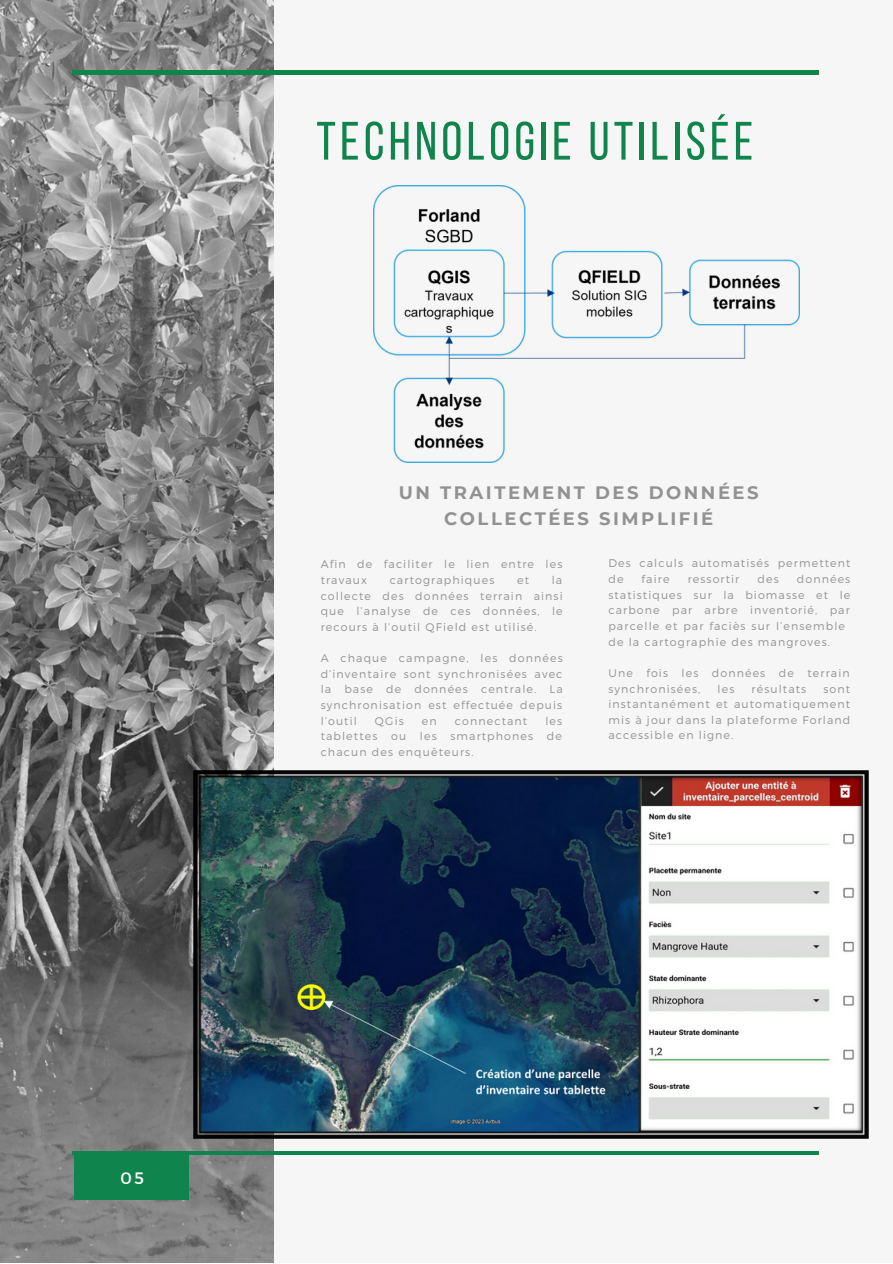
<style>
.page{position:relative;width:893px;height:1264px;background:#fff}
.page>*{position:absolute;margin:0;border:0;box-sizing:border-box;transform-origin:0 0}
.t1{font:53.85px "Bebas Neue";letter-spacing:.08em;color:#0f844c}
.t2{font:700 18px/25.8px "Montserrat";letter-spacing:.14em;color:#929292;text-align:center}
.t3{font:16.5px "Montserrat";color:#fff}
.t4{font:300 11.1px/15.6px "Montserrat";letter-spacing:.1em;color:#929292}
</style>
<div class="page">
<div style="left:0;top:0;width:892px;height:1262px;background:#f6f6f6"></div>
<img style="left:0;top:0;width:273px;height:1262px">
<hr style="left:72px;top:71px;width:747px;height:3px;background:#0f844c">
<div style="left:74px;top:1153px;width:115px;height:46px;background:#0f844c"></div>
<hr style="left:72px;top:1151px;width:747px;height:3px;background:#0f844c">
<img style="left:193px;top:771px;width:675px;height:367px">
<img style="left:373px;top:186px;width:426px;height:276px">
<h3 class="t3" style="left:121px;top:1167px;width:25px">05</h3>
<h1 class="t1" style="left:316px;top:119px;width:438px">TECHNOLOGIE UTILISÉE</h1>
<h2 class="t2" style="left:399px;top:480px;width:361px">UN TRAITEMENT DES DONNÉES<br>COLLECTÉES SIMPLIFIÉ</h2>
<p class="t4" style="left:320px;top:556px;width:243px">Afin de faciliter le lien entre les travaux</p>
<p class="t4" style="left:320px;top:571px;width:243px;text-align:justify;text-indent:231px">la collecte des données terrain ainsi que l’analyse de ces données, le recours à l’outil QField est utilisé.</p>
<p class="t4" style="left:320px;top:650px;width:243px;text-align:justify">A chaque campagne, les données d’inventaire sont synchronisées avec la base de données centrale. La synchronisation est effectuée depuis l’outil</p>
<p class="t4" style="left:389px;top:571px;width:106px">cartographiques</p>
<p class="t4" style="left:517px;top:571px;width:13px">et</p>
<p class="t4" style="left:320px;top:712px;width:243px;text-align:justify;text-indent:225px">les tablettes ou les smartphones de chacun des enquêteurs.</p>
<p class="t4" style="left:375px;top:712px;width:30px">QGis</p>
<p class="t4" style="left:422px;top:712px;width:16px">en</p>
<p class="t4" style="left:455px;top:712px;width:74px">connectant</p>
<p class="t4" style="left:608px;top:555px;width:243px">Des calculs automatisés permettent de</p>
<p class="t4" style="left:608px;top:570px;width:243px;text-indent:188px">données statistiques sur la biomasse et le carbone par arbre inventorié, par parcelle et par faciès sur l’ensemble de la cartographie des mangroves.</p>
<p class="t4" style="left:608px;top:664px;width:243px">Une fois les données de terrain synchronisées,</p>
<p class="t4" style="left:641px;top:570px;width:29px">faire</p>
<p class="t4" style="left:687px;top:570px;width:53px">ressortir</p>
<p class="t4" style="left:757px;top:570px;width:23px">des</p>
<p class="t4" style="left:717px;top:680px;width:18px">les</p>
<p class="t4" style="left:751px;top:680px;width:56px">résultats</p>
<p class="t4" style="left:608px;top:680px;width:243px;text-align:justify;text-indent:215px">sont instantanément et automatiquement mis à jour dans la plateforme Forland accessible en ligne.</p>
</div>
